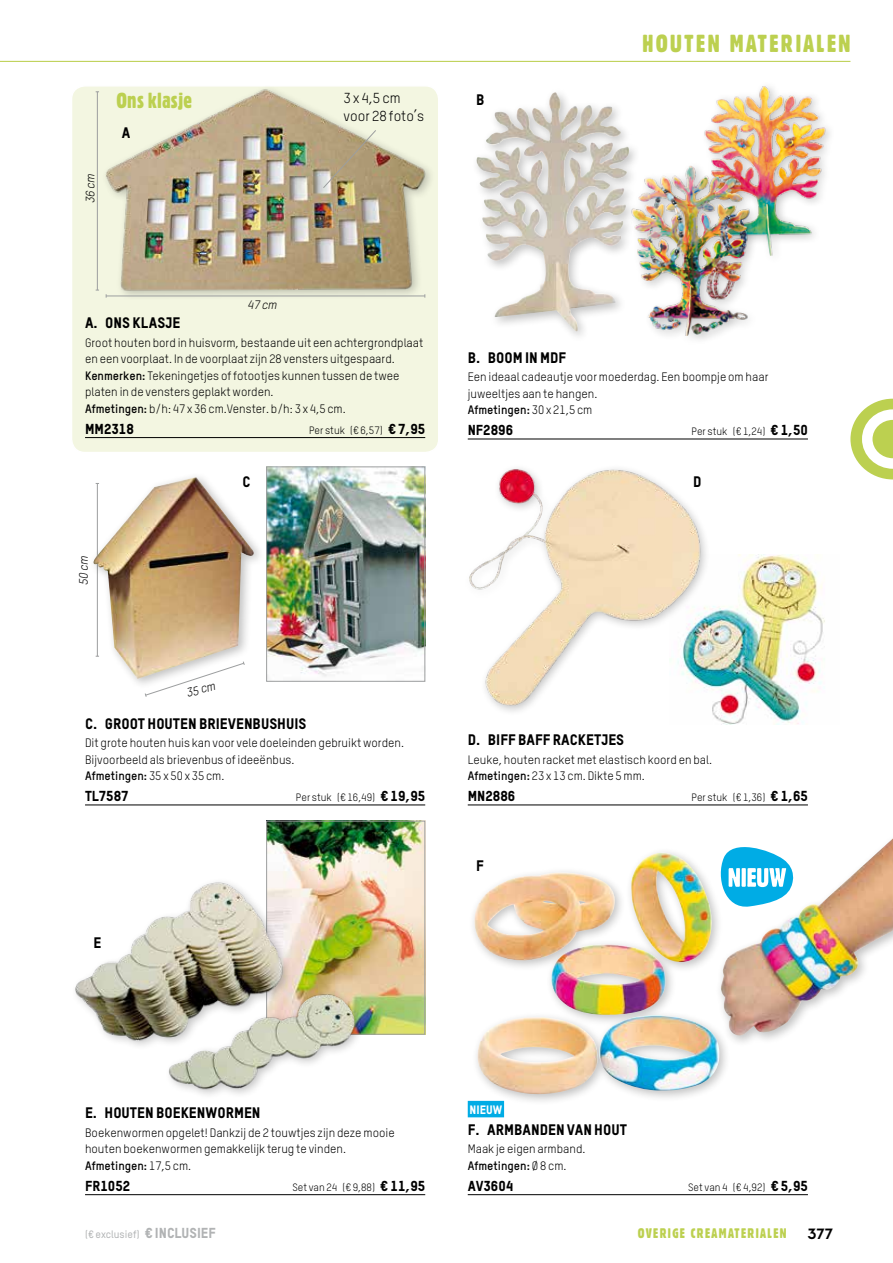
<style>
.page{position:relative;width:893px;height:1263px;background:#fff}
.page>*{position:absolute;margin:0;border:0;box-sizing:border-box;transform-origin:0 0}
.t1{font:24px "Gothic 821 Condensed BT";letter-spacing:.1em;color:#bcd050}
.t2{font:21px "Gothic 821 Condensed BT";letter-spacing:.01em;color:#bcd050}
.t3{font:15px "TSTAR Headline";color:#000}
.t4{font:15px "Chalet Tokyo";color:#000}
.t5{font:14.25px "TSTAR Headline";color:#000}
.t6{font:14.25px/18px "TSTAR";color:#000}
.t7{font:13.5px "Gothic 821 Condensed BT";letter-spacing:.1em;color:#bcd050}
.t8{font:12px/16.5px "TSTAR";color:#000}
.t9{font:italic 12px "TSTAR";letter-spacing:-.005em;color:#000}
.t10{font:12px "TSTAR Headline";color:#fff}
.t11{font:10.5px "TSTAR";color:#000}
.t12{font:500 10.5px "TSTAR";color:#b1b3b4}
.s1{font-weight:700}
.s2{font-family:"TSTAR Headline";font-size:14.25px}
.s3{font-family:"TSTAR Headline";font-weight:400;font-size:14.25px}
</style>
<div class="page">
<svg style="left:850px;top:399px;width:43px;height:80px"></svg>
<hr style="left:0;top:61px;width:850px;height:1px;background:#bcd050">
<div style="left:72px;top:86px;width:367px;height:367px;background:#f3f6e1;border-radius:14px"></div>
<img style="left:79px;top:60px;width:364px;height:272px">
<div style="left:471px;top:87px;width:170px;height:256px;background:#000;opacity:.25"></div>
<img style="left:476px;top:93px;width:78px;height:100px">
<img style="left:704px;top:86px;width:126px;height:154px">
<div style="left:627px;top:160px;width:134px;height:187px;background:#000;opacity:.25"></div>
<img style="left:611px;top:166px;width:170px;height:170px">
<img style="left:268px;top:468px;width:155px;height:209px">
<div style="left:266px;top:466px;width:159px;height:216px;border:1px solid #9c9e9f"></div>
<img style="left:711px;top:554px;width:114px;height:171px">
<img style="left:268px;top:823px;width:155px;height:210px">
<div style="left:266px;top:821px;width:159px;height:214px;border:1px solid #9c9e9f"></div>
<div style="left:469px;top:847px;width:262px;height:259px;background:#000;opacity:.25"></div>
<img style="left:472px;top:853px;width:248px;height:243px">
<div style="left:715px;top:807px;width:178px;height:240px;background:#fff"></div>
<img style="left:721px;top:838px;width:172px;height:199px">
<hr style="left:85px;top:437px;width:340px;height:1px;background:#000">
<hr style="left:85px;top:805px;width:340px;height:1px;background:#000">
<hr style="left:85px;top:1194px;width:340px;height:1px;background:#000">
<hr style="left:468px;top:439px;width:340px;height:1px;background:#000">
<hr style="left:468px;top:805px;width:340px;height:1px;background:#000">
<div style="left:468px;top:1101px;width:36px;height:16px;background:#00ace5"></div>
<hr style="left:468px;top:1194px;width:340px;height:1px;background:#000">
<img style="left:75px;top:877px;width:293px;height:218px">
<hr style="left:97px;top:92px;width:1px;height:198px;background:#9c9e9f">
<hr style="left:106px;top:296px;width:319px;height:1px;background:#9c9e9f">
<svg style="left:145px;top:690px;width:18px;height:7px"></svg>
<div style="left:464px;top:463px;width:247px;height:253px;background:#000;opacity:.25"></div>
<img style="left:465px;top:466px;width:240px;height:240px">
<img style="left:93px;top:477px;width:161px;height:202px">
<svg style="left:322px;top:129px;width:55px;height:60px;background:#b6a583"></svg>
<svg style="left:721px;top:847px;width:72px;height:60px"></svg>
<p class="t9" style="left:83px;top:203px;width:31px;rotate:-90deg">36 cm</p>
<h2 class="t2" style="left:117px;top:88px;width:77px">Ons klasje</h2>
<p class="t3" style="left:122px;top:123px;width:10px">A</p>
<p class="t9" style="left:247px;top:298px;width:31px">47 cm</p>
<p class="t6" style="left:344px;top:89px;width:82px">3 x 4,5 cm voor 28 foto’s</p>
<p class="t3" style="left:85px;top:314px;width:97px">A. ONS KLASJE</p>
<p class="t8" style="left:85px;top:334px;width:340px">Groot houten bord in huisvorm, bestaande uit een achtergrondplaat en een voorplaat. In de voorplaat zijn 28 vensters uitgespaard.<br><span class="s1">Kenmerken:</span> Tekeningetjes of fotootjes kunnen tussen de twee platen in de vensters geplakt worden.<br><span class="s1">Afmetingen:</span> b/h: 47 x 36 cm.Venster. b/h: 3 x 4,5 cm.</p>
<p class="t5" style="left:85px;top:420px;width:50px">MM2318</p>
<p class="t11" style="left:309px;top:423px;width:118px">Per stuk (€ 6,57) <span class="s2">€ 7,95</span></p>
<p class="t9" style="left:76px;top:585px;width:31px;rotate:-90deg">50 cm</p>
<p class="t3" style="left:242px;top:472px;width:10px">C</p>
<p class="t9" style="left:185px;top:686px;width:31px;rotate:-16deg">35 cm</p>
<p class="t3" style="left:85px;top:714px;width:223px">C. GROOT HOUTEN BRIEVENBUSHUIS</p>
<p class="t8" style="left:85px;top:734px;width:321px">Dit grote houten huis kan voor vele doeleinden gebruikt worden.<br>Bijvoorbeeld als brievenbus of ideeënbus.<br><span class="s1">Afmetingen:</span> 35 x 50 x 35 cm.</p>
<p class="t5" style="left:85px;top:787px;width:45px">TL7587</p>
<p class="t11" style="left:296px;top:791px;width:131px">Per stuk (€ 16,49) <span class="s2">€ 19,95</span></p>
<p class="t3" style="left:94px;top:933px;width:9px">E</p>
<p class="t3" style="left:476px;top:90px;width:10px">B</p>
<h1 class="t1" style="left:642px;top:29px;width:210px">HOUTEN MATERIALEN</h1>
<p class="t3" style="left:468px;top:348px;width:100px">B. BOOM IN MDF</p>
<p class="t8" style="left:468px;top:369px;width:302px">Een ideaal cadeautje voor moederdag. Een boompje om haar juweeltjes aan te hangen.<br><span class="s1">Afmetingen:</span> 30 x 21,5 cm</p>
<p class="t5" style="left:468px;top:421px;width:47px">NF2896</p>
<p class="t11" style="left:692px;top:425px;width:118px">Per stuk (€ 1,24) <span class="s2">€ 1,50</span></p>
<p class="t3" style="left:693px;top:472px;width:10px">D</p>
<p class="t3" style="left:468px;top:730px;width:158px">D. BIFF BAFF RACKETJES</p>
<p class="t8" style="left:468px;top:751px;width:246px">Leuke, houten racket met elastisch koord en bal.<br><span class="s1">Afmetingen:</span> 23 x 13 cm. Dikte 5 mm.</p>
<p class="t5" style="left:468px;top:787px;width:49px">MN2886</p>
<p class="t11" style="left:692px;top:791px;width:118px">Per stuk (€ 1,36) <span class="s2">€ 1,65</span></p>
<p class="t3" style="left:476px;top:856px;width:9px">F</p>
<p class="t3" style="left:85px;top:1104px;width:177px">E. HOUTEN BOEKENWORMEN</p>
<p class="t8" style="left:85px;top:1124px;width:311px">Boekenwormen opgelet! Dankzij de 2 touwtjes zijn deze mooie houten boekenwormen gemakkelijk terug te vinden.<br><span class="s1">Afmetingen:</span> 17,5 cm.</p>
<p class="t5" style="left:85px;top:1177px;width:47px">FR1052</p>
<p class="t11" style="left:292px;top:1180px;width:134px">Set van 24 (€ 9,88) <span class="s2">€ 11,95</span></p>
<p class="t10" style="left:470px;top:1102px;width:34px">NIEUW</p>
<p class="t3" style="left:468px;top:1120px;width:161px">F. ARMBANDEN VAN HOUT</p>
<p class="t8" style="left:468px;top:1141px;width:119px">Maak je eigen armband.<br><span class="s1">Afmetingen:</span> Ø 8 cm.</p>
<p class="t5" style="left:468px;top:1177px;width:47px">AV3604</p>
<p class="t11" style="left:688px;top:1180px;width:121px">Set van 4 (€ 4,92) <span class="s2">€ 5,95</span></p>
<p class="t12" style="left:85px;top:1228px;width:132px">(€ exclusief) <span class="s3">€ INCLUSIEF</span></p>
<p class="t7" style="left:638px;top:1225px;width:150px">OVERIGE CREAMATERIALEN</p>
<p class="t4" style="left:808px;top:1224px;width:27px">377</p>
</div>
